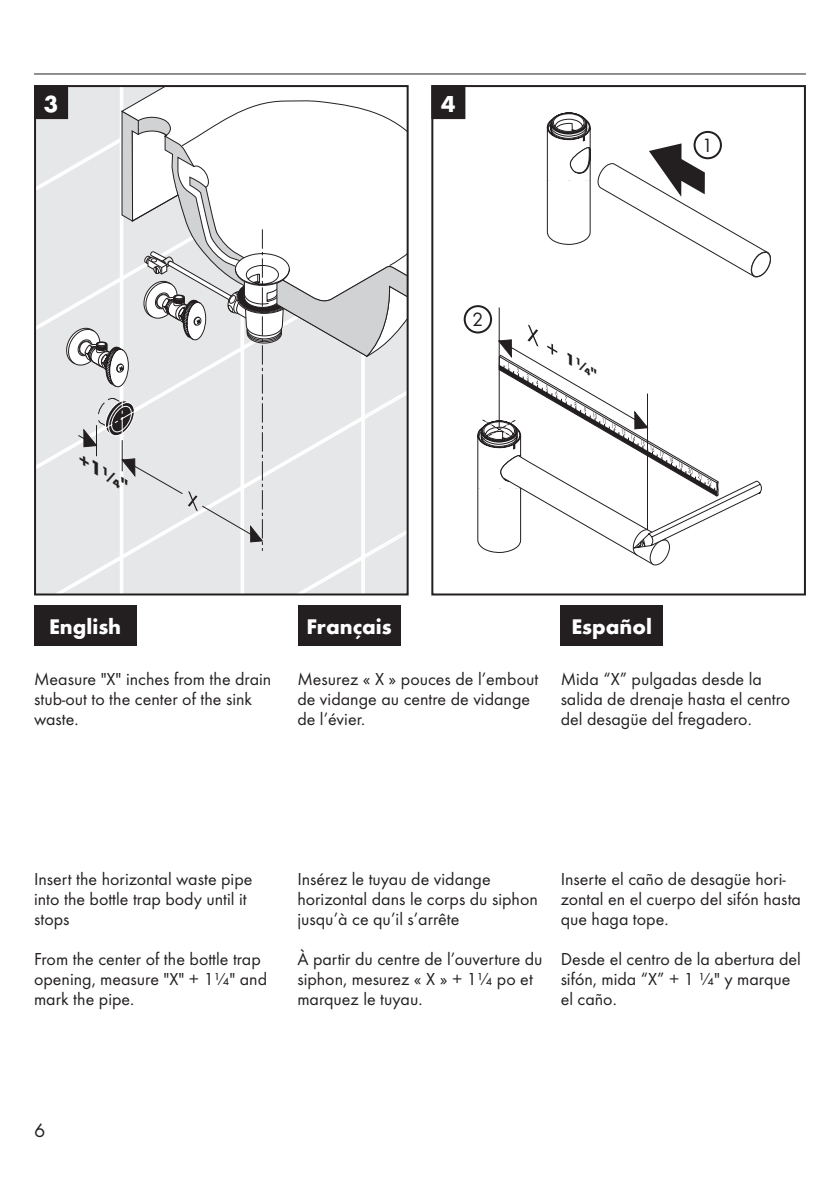
<style>
.page{position:relative;width:840px;height:1191px;background:#fff}
.page>*{position:absolute;margin:0;border:0;box-sizing:border-box;transform-origin:0 0}
.t1{font:700 24px "Futura TOT";color:#fff}
.t2{font:700 22px "Futura TOT";color:#fff}
.t3{font:20px "Futura TOT Boo";color:#231f20}
.t4{font:18px/20px "Futura TOT Boo";color:#231f20}
.t5{font:italic 700 16.6px "Futura TOT";color:#231f20;scale:1.37 1}
</style>
<div class="page">
<hr style="left:34px;top:74px;width:771px;height:1px;background:#231f20">
<div style="left:34px;top:605px;width:102px;height:41px;background:#231f20"></div>
<div style="left:298px;top:605px;width:102px;height:41px;background:#231f20"></div>
<div style="left:560px;top:605px;width:102px;height:41px;background:#231f20"></div>
<div style="left:37px;top:88px;width:83px;height:504px;background:#e6e7e9"></div>
<svg style="left:123px;top:88px;width:40px;height:22px"></svg>
<svg style="left:131px;top:99px;width:261px;height:21px"></svg>
<svg style="left:65px;top:120px;width:340px;height:472px"></svg>
<div style="left:34px;top:85px;width:374px;height:510px;border:2px solid #231f20"></div>
<svg style="left:546px;top:112px;width:44px;height:133px"></svg>
<svg style="left:597px;top:143px;width:173px;height:134px"></svg>
<div style="left:431px;top:85px;width:374px;height:510px;border:2px solid #231f20"></div>
<div style="left:694px;top:132px;width:26px;height:26px;background:#fff;border-radius:50%"></div>
<div style="left:693px;top:131px;width:28px;height:28px;border:2px solid #231f20;border-radius:50%"></div>
<svg style="left:464px;top:306px;width:27px;height:26px"></svg>
<div style="left:463px;top:305px;width:29px;height:28px;border:2px solid #231f20;border-radius:50%"></div>
<div style="left:35px;top:86px;width:32px;height:32px;background:#231f20"></div>
<div style="left:34px;top:85px;width:34px;height:34px;border:2px solid #231f20"></div>
<div style="left:432px;top:86px;width:32px;height:32px;background:#231f20"></div>
<div style="left:431px;top:85px;width:34px;height:34px;border:2px solid #231f20"></div>
<svg style="left:477px;top:307px;width:285px;height:258px"></svg>
<h1 class="t1" style="left:44px;top:89px;width:16px">3</h1>
<h1 class="t1" style="left:441px;top:89px;width:16px">4</h1>
<p class="t5" style="left:86px;top:450px;width:44px;rotate:31deg">+1¼"</p>
<p class="t3" style="left:472px;top:307px;width:13px">2</p>
<p class="t3" style="left:701px;top:133px;width:13px">1</p>
<p class="t2" style="left:49px;top:613px;width:74px">English</p>
<p class="t2" style="left:306px;top:613px;width:87px">Français</p>
<p class="t2" style="left:571px;top:613px;width:82px">Español</p>
<p class="t4" style="left:297px;top:669px;width:242px">Mesurez « X » pouces de l’embout de vidange au centre de vidange de l’évier.</p>
<p class="t4" style="left:34px;top:669px;width:239px">Measure "X" inches from the drain stub-out to the center of the sink waste.</p>
<p class="t4" style="left:560px;top:669px;width:231px">Mida “X” pulgadas desde la salida de drenaje hasta el centro del desagüe del fregadero.</p>
<p class="t4" style="left:34px;top:869px;width:220px">Insert the horizontal waste pipe into the bottle trap body until it stops</p>
<p class="t4" style="left:34px;top:949px;width:234px">From the center of the bottle trap opening, measure "X" + 1¼" and mark the pipe.</p>
<p class="t4" style="left:297px;top:869px;width:242px">Insérez le tuyau de vidange horizontal dans le corps du siphon jusqu’à ce qu’il s’arrête</p>
<p class="t4" style="left:297px;top:949px;width:247px">À partir du centre de l’ouverture du siphon, mesurez « X » + 1¼ po et marquez le tuyau.</p>
<p class="t4" style="left:560px;top:869px;width:242px">Inserte el caño de desagüe hori&shy;zontal en el cuerpo del sifón hasta que haga tope.</p>
<p class="t4" style="left:560px;top:949px;width:242px">Desde el centro de la abertura del sifón, mida “X” + 1 ¼" y marque el caño.</p>
<p class="t3" style="left:34px;top:1118px;width:13px">6</p>
</div>
